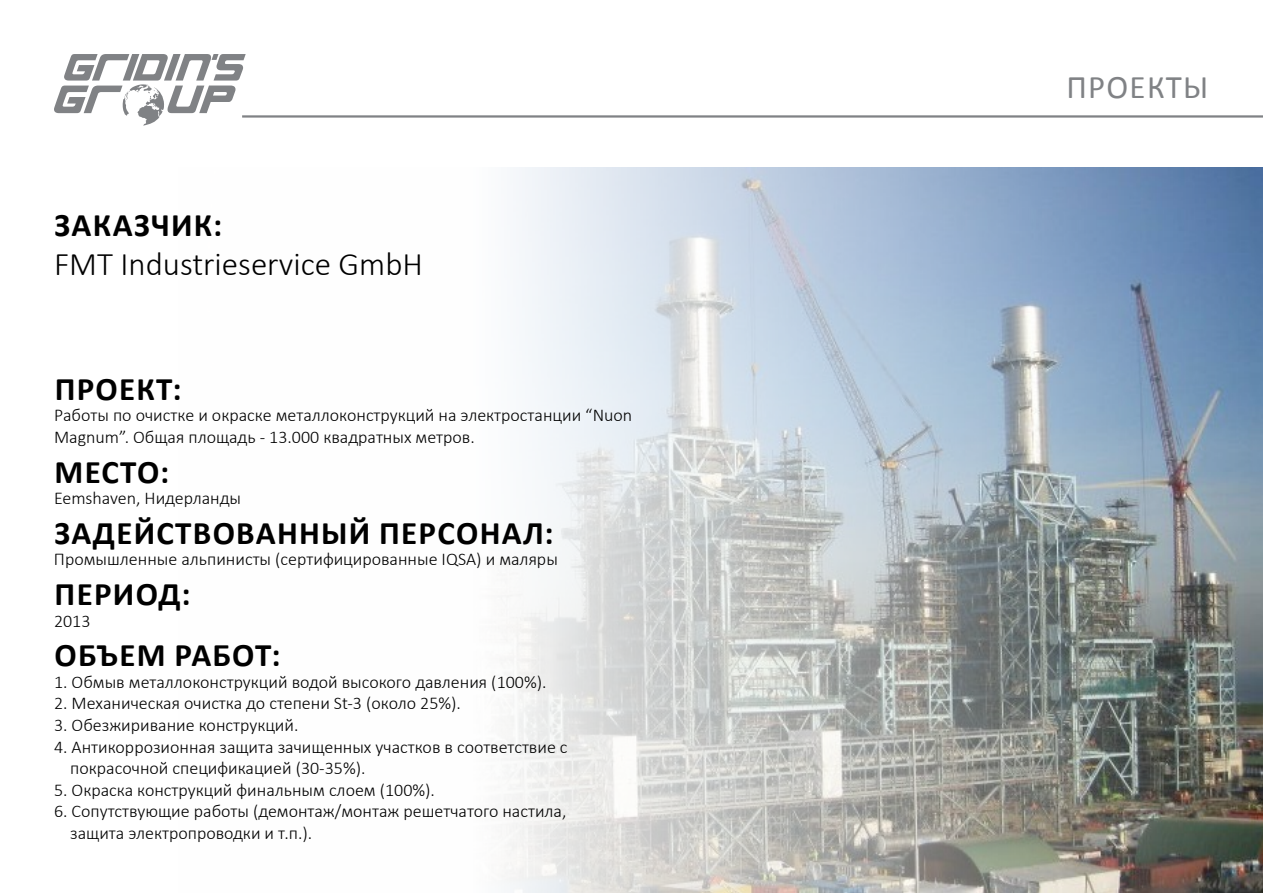
<style>
.page{position:relative;width:1263px;height:893px;background:#fff}
.page>*{position:absolute;margin:0;border:0;box-sizing:border-box;transform-origin:0 0}
.t1{font:700 33px "Calibri";letter-spacing:.04em;color:#000}
.t2{font:300 33px "Calibri";color:#000}
.t3{font:33px "Calibri";letter-spacing:.04em;color:#808285}
.t4{font:300 18px/21.6px "Calibri";color:#000}
</style>
<div class="page">
<hr style="left:242px;top:115px;width:1021px;height:3px;background:#808285">
<svg style="left:54px;top:54px;width:192px;height:72px"></svg>
<img style="left:502px;top:167px;width:761px;height:726px">
<h1 class="t1" style="left:55px;top:204px;width:169px">ЗАКАЗЧИК:</h1>
<h1 class="t2" style="left:54px;top:244px;width:370px">FMT Industrieservice GmbH</h1>
<h1 class="t1" style="left:55px;top:368px;width:128px">ПРОЕКТ:</h1>
<p class="t4" style="left:54px;top:404px;width:580px">Работы по очистке и окраске металлоконструкций на электростанции “Nuon<br>Magnum”. Общая площадь - 13.000 квадратных метров.</p>
<h1 class="t1" style="left:55px;top:450px;width:116px">МЕСТО:</h1>
<p class="t4" style="left:54px;top:486px;width:189px">Eemshaven, Нидерланды</p>
<h1 class="t1" style="left:55px;top:512px;width:500px">ЗАДЕЙСТВОВАННЫЙ ПЕРСОНАЛ:</h1>
<p class="t4" style="left:54px;top:548px;width:505px">Промышленные альпинисты (сертифицированные IQSA) и маляры</p>
<h1 class="t1" style="left:55px;top:573px;width:137px">ПЕРИОД:</h1>
<p class="t4" style="left:54px;top:609px;width:38px">2013</p>
<h1 class="t1" style="left:55px;top:634px;width:227px">ОБЪЕМ РАБОТ:</h1>
<p class="t4" style="left:54px;top:670px;width:494px">1. Обмыв металлоконструкций водой высокого давления (100%).</p>
<p class="t4" style="left:54px;top:692px;width:408px">2. Механическая очистка до степени St-3 (около 25%).</p>
<p class="t4" style="left:54px;top:713px;width:246px">3. Обезжиривание конструкций.</p>
<p class="t4" style="left:70px;top:735px;width:499px;text-indent:-16px">4. Антикоррозионная защита зачищенных участков в соответствие с покрасочной спецификацией (30-35%).</p>
<p class="t4" style="left:54px;top:778px;width:383px">5. Окраска конструкций финальным слоем (100%).</p>
<p class="t4" style="left:70px;top:800px;width:498px;text-indent:-16px">6. Сопутствующие работы (демонтаж/монтаж решетчатого настила, защита электропроводки и т.п.).</p>
<h1 class="t3" style="left:1066px;top:66px;width:143px">ПРОЕКТЫ</h1>
</div>
